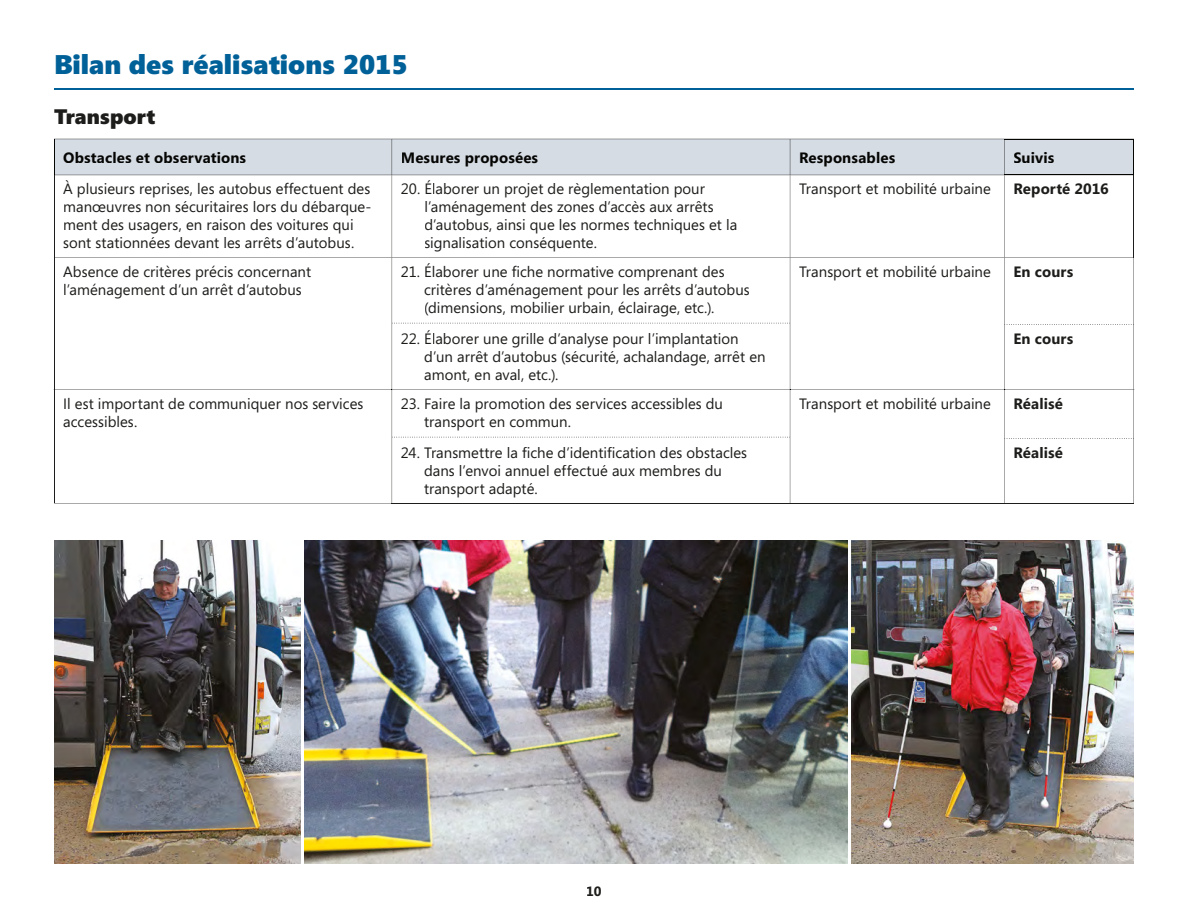
<style>
.page{position:relative;width:1188px;height:918px;background:#fff}
.page>*{position:absolute;margin:0;border:0;box-sizing:border-box;transform-origin:0 0}
.t1{font:900 27px "Segoe";color:#006098}
.t2{font:900 21px "Segoe";color:#1d1d1b}
.t3{font:15px/18px "Segoe";color:#1d1d1b}
.t4{font:700 15px "Segoe";letter-spacing:.01em;color:#050604}
.t5{font:700 15px "Segoe";letter-spacing:.005em;color:#1d1d1b}
.t6{font:700 13.5px "Segoe";color:#1d1d1b}
</style>
<div class="page">
<hr style="left:54px;top:88px;width:1080px;height:1px;background:#006098">
<svg style="left:54px;top:139px;width:1081px;height:365px"></svg>
<img style="left:851px;top:540px;width:283px;height:324px">
<img style="left:54px;top:540px;width:247px;height:324px">
<img style="left:304px;top:540px;width:544px;height:324px">
<h1 class="t1" style="left:54px;top:49px;width:355px">Bilan des réalisations 2015</h1>
<h2 class="t2" style="left:54px;top:104px;width:103px">Transport</h2>
<p class="t4" style="left:63px;top:147px;width:185px">Obstacles et observations</p>
<p class="t4" style="left:401px;top:147px;width:139px">Mesures proposées</p>
<p class="t4" style="left:799px;top:147px;width:98px">Responsables</p>
<p class="t4" style="left:1013px;top:147px;width:43px">Suivis</p>
<p class="t3" style="left:63px;top:180px;width:310px">À plusieurs reprises, les autobus effectuent des manœuvres non sécuritaires lors du débarque&shy;ment des usagers, en raison des voitures qui sont stationnées devant les arrêts d’autobus.</p>
<p class="t3" style="left:424px;top:180px;width:314px;text-indent:-24px">20. Élaborer un projet de règlementation pour l’aménagement des zones d’accès aux arrêts d’autobus, ainsi que les normes techniques et la signalisation conséquente.</p>
<p class="t3" style="left:799px;top:180px;width:193px">Transport et mobilité urbaine</p>
<p class="t5" style="left:1013px;top:179px;width:97px">Reporté 2016</p>
<p class="t3" style="left:63px;top:262px;width:249px">Absence de critères précis concernant l’aménagement d’un arrêt d’autobus</p>
<p class="t3" style="left:424px;top:262px;width:327px;text-indent:-23px">21. Élaborer une fiche normative comprenant des critères d’aménagement pour les arrêts d’autobus (dimensions, mobilier urbain, éclairage, etc.).</p>
<p class="t3" style="left:424px;top:330px;width:343px;text-indent:-23px">22. Élaborer une grille d’analyse pour l’implantation d’un arrêt d’autobus (sécurité, achalandage, arrêt en amont, en aval, etc.).</p>
<p class="t3" style="left:799px;top:262px;width:193px">Transport et mobilité urbaine</p>
<p class="t5" style="left:1013px;top:261px;width:61px">En cours</p>
<p class="t5" style="left:1013px;top:329px;width:61px">En cours</p>
<p class="t3" style="left:63px;top:394px;width:302px">Il est important de communiquer nos services accessibles.</p>
<p class="t3" style="left:424px;top:394px;width:300px;text-indent:-23px">23. Faire la promotion des services accessibles du transport en commun.</p>
<p class="t3" style="left:424px;top:444px;width:325px;text-indent:-23px">24. Transmettre la fiche d’identification des obstacles dans l’envoi annuel effectué aux membres du transport adapté.</p>
<p class="t3" style="left:799px;top:394px;width:193px">Transport et mobilité urbaine</p>
<p class="t5" style="left:1013px;top:393px;width:51px">Réalisé</p>
<p class="t5" style="left:1013px;top:443px;width:51px">Réalisé</p>
<p class="t6" style="left:586px;top:882px;width:17px">10</p>
</div>
